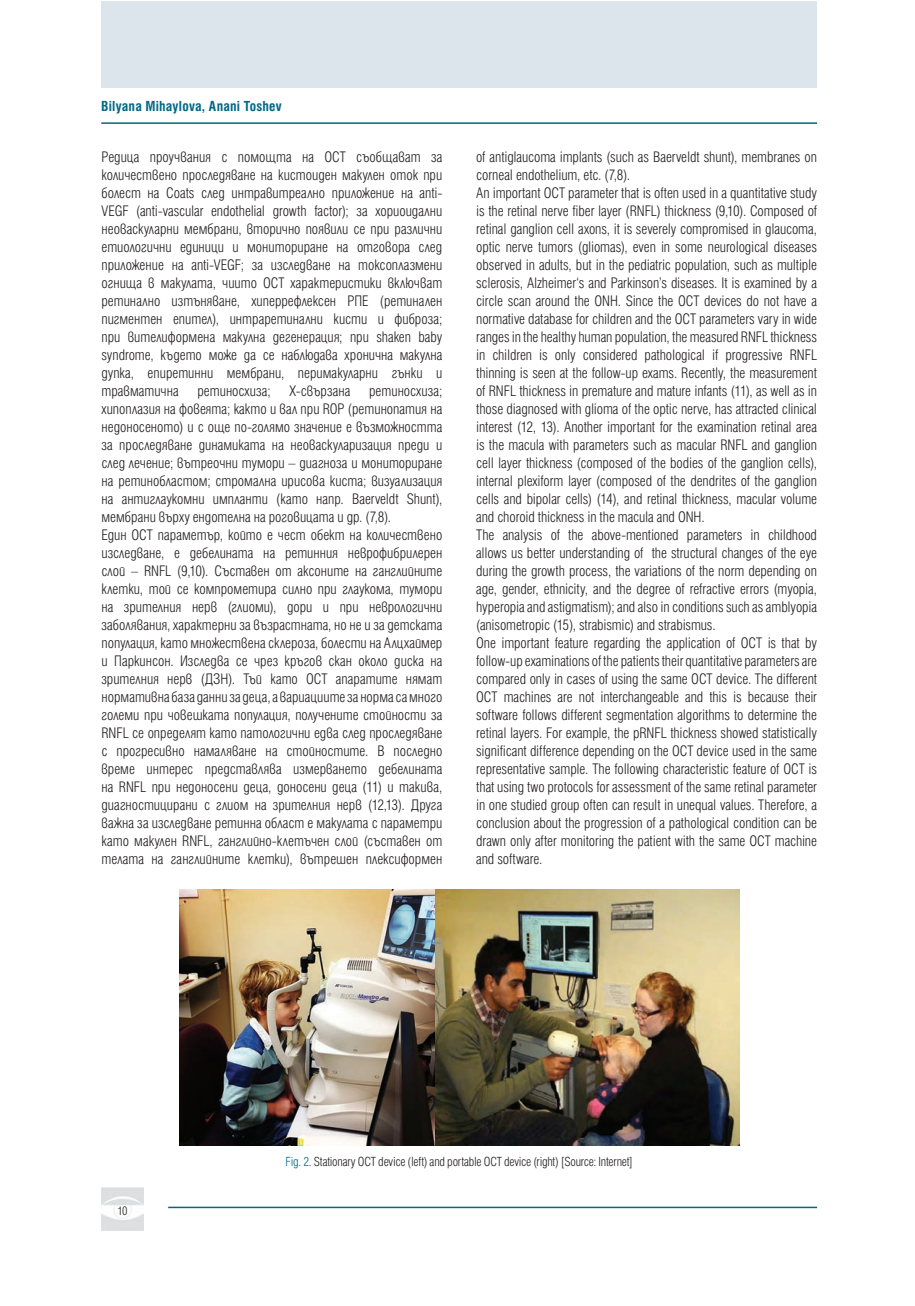
<style>
.page{position:relative;width:915px;height:1306px;background:#fff}
.page>*{position:absolute;margin:0;border:0;box-sizing:border-box;transform-origin:0 0}
.t1{font:300 condensed 16.5px/18px "Helen Bg";letter-spacing:-.055em;color:#231f20}
.t2{font:300 condensed 16.5px/18px "Helen Bg";color:#231f20}
.t3{font:700 condensed 15.75px "Helen Bg";color:#016785}
.t4{font:300 condensed 14.25px "Helen Bg";color:#231f20}
.t5{font:300 condensed 13.5px "Helen Bg";color:#231f20}
.s1{color:#016785}
</style>
<div class="page">
<img style="left:101px;top:1187px;width:43px;height:43px">
<hr style="left:168px;top:1206px;width:648px;height:2px;background:#016785">
<hr style="left:101px;top:122px;width:715px;height:2px;background:#016785">
<div style="left:101px;top:1px;width:715px;height:87px;background:#dce5ec"></div>
<img style="left:180px;top:890px;width:559px;height:255px">
<p class="t3" style="left:101px;top:97px;width:182px">Bilyana Mihaylova, Anani Toshev</p>
<p class="t2" style="left:101px;top:147px;width:342px">Редица проучвания с помощта на ОСТ съобщават за количествено проследяване на кистоиден макулен оток при болест на Coats след интравитреално приложение на anti-VEGF (anti-vascular endothelial growth factor); за хориоидални неоваскуларни мембрани, вторично появили се при различни етиологични единици и мониториране на отговора след приложение на anti-VEGF; за изследване на токсоплазмени огнища в макулата, чиито ОСТ характеристики включват ретинално изтъняване, хиперрефлексен РПЕ (ретинален пигментен епител), интраретинални кисти и фиброза; при вителиформена макулна дегенерация; при shaken baby syndrome, където може да се наблюдава хронична макулна дупка, епиретинни мембрани, перимакуларни гънки и травматична ретиносхиза; Х-свързана ретиносхиза; хипоплазия на фовеята; както и вал при ROP (ретинопатия на недоносеното) и с още по-голямо значение е възможността за проследяване динамиката на неоваскуларизация преди и след лечение; вътреочни тумори – диагноза и мониториране на ретинобластом; стромална ирисова киста; визуализация на антиглаукомни импланти (като напр. Baerveldt Shunt), мембрани върху ендотелна на роговицата и др. (7,8).<br>Един ОСТ параметър, който е чест обект на количествено изследване, е дебелината на ретинния неврофибрилерен слой – RNFL (9,10). Съставен от аксоните на ганглийните клетки, той се компрометира силно при глаукома, тумори на зрителния нерв (глиоми), дори и при неврологични заболявания, характерни за възрастната, но не и за детската популация, като множествена склероза, болести на Алцхаймер и Паркинсон. Изследва се чрез кръгов скан около диска на зрителния нерв (ДЗН). Тъй като ОСТ апаратите нямат нормативна база данни за деца, а вариациите за норма са много големи при човешката популация, получените стойности за RNFL се определят като патологични едва след проследяване с прогресивно намаляване на стойностите. В последно време интерес представлява измерването дебелината на RNFL при недоносени деца, доносени деца (11) и такива, диагностицирани с глиом на зрителния нерв (12,13). Друга важна за изследване ретинна област е макулата с параметри като макулен RNFL, ганглийно-клетъчен слой (съставен от телата на ганглийните клетки), вътрешен плексиформен</p>
<p class="t1" style="left:476px;top:147px;width:342px">of antiglaucoma implants (such as Baerveldt shunt), membranes on corneal endothelium, etc. (7,8).<br>An important OCT parameter that is often used in a quantitative study is the retinal nerve fiber layer (RNFL) thickness (9,10). Composed of retinal ganglion cell axons, it is severely compromised in glaucoma, optic nerve tumors (gliomas), even in some neurological diseases observed in adults, but in the pediatric population, such as multiple sclerosis, Alzheimer‘s and Parkinson’s diseases. It is examined by a circle scan around the ONH. Since the OCT devices do not have a normative database for children and the OCT parameters vary in wide ranges in the healthy human population, the measured RNFL thickness in children is only considered pathological if progressive RNFL thinning is seen at the follow-up exams. Recently, the measurement of RNFL thickness in premature and mature infants (11), as well as in those diagnosed with glioma of the optic nerve, has attracted clinical interest (12, 13). Another important for the examination retinal area is the macula with parameters such as macular RNFL and ganglion cell layer thickness (composed of the bodies of the ganglion cells), internal plexiform layer (composed of the dendrites of the ganglion cells and bipolar cells) (14), and retinal thickness, macular volume and choroid thickness in the macula and ONH.<br>The analysis of the above-mentioned parameters in childhood allows us better understanding of the structural changes of the eye during the growth process, the variations of the norm depending on age, gender, ethnicity, and the degree of refractive errors (myopia, hyperopia and astigmatism); and also in conditions such as amblyopia (anisometropic (15), strabismic) and strabismus.<br>One important feature regarding the application of OCT is that by follow-up examinations of the patients their quantitative parameters are compared only in cases of using the same OCT device. The different OCT machines are not interchangeable and this is because their software follows different segmentation algorithms to determine the retinal layers. For example, the pRNFL thickness showed statistically significant difference depending on the OCT device used in the same representative sample. The following characteristic feature of OCT is that using two protocols for assessment of the same retinal parameter in one studied group often can result in unequal values. Therefore, a conclusion about the progression of a pathological condition can be drawn only after monitoring the patient with the same OCT machine and software.</p>
<p class="t5" style="left:117px;top:1203px;width:12px">10</p>
<p class="t4" style="left:285px;top:1153px;width:349px"><span class="s1">Fig. 2.</span> Stationary OCT device (left) and portable OCT device (right) [Source: Internet]</p>
</div>
